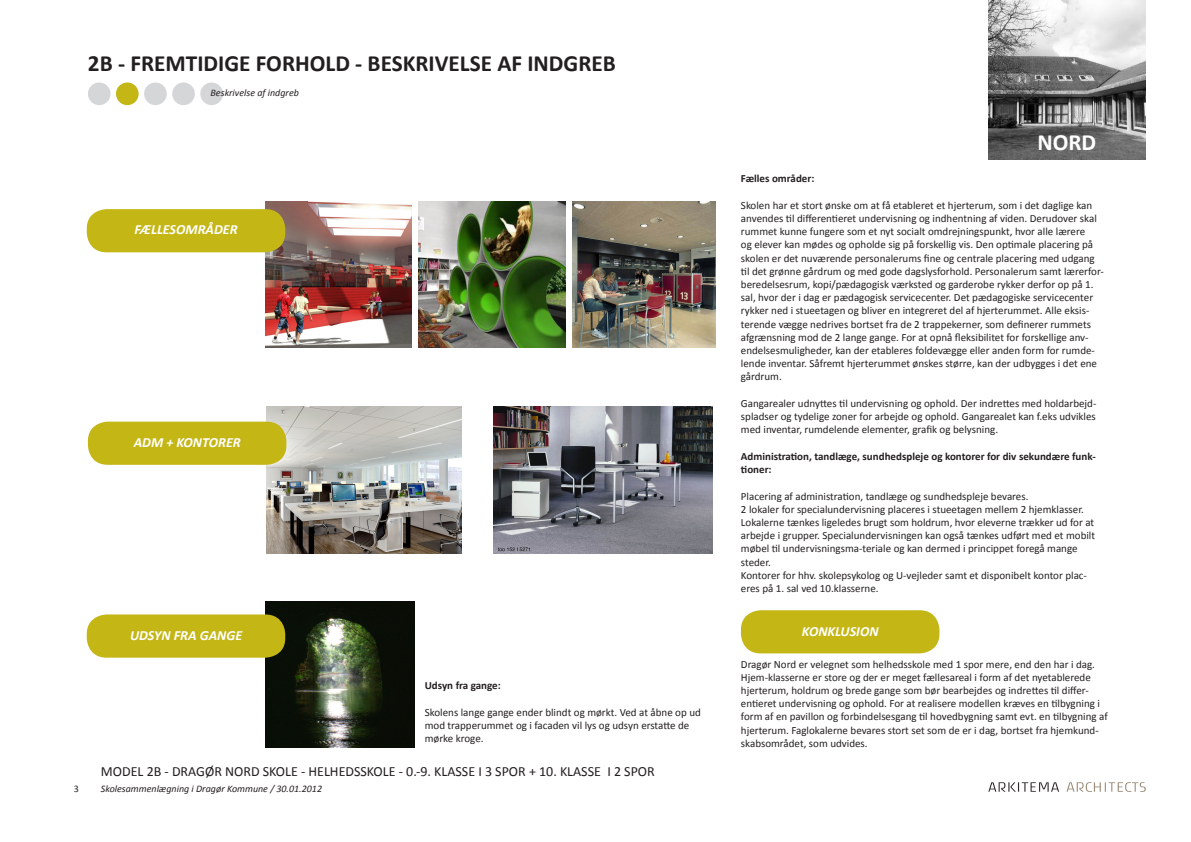
<style>
.page{position:relative;width:1191px;height:842px;background:#fff}
.page>*{position:absolute;margin:0;border:0;box-sizing:border-box;transform-origin:0 0}
.D_OVERSKRIFT{font:700 23.2px "Calibri";color:#231f20}
.t1{font:700 23.2px "Calibri";color:#fff}
.t2{font:14px "Calibri";color:#231f20}
.D_SIDEFOD{font:italic 700 14px "Calibri";color:#fff}
.D_UNDERSKRIFT_1{font:11px/13.2px "Calibri";color:#231f20}
.D_UNDERSKRIFT_1-2{font:700 11px/13.2px "Calibri";color:#231f20}
.D_SIDEFOD-2{font:italic 10px "Calibri";color:#231f20}
.t3{font:10px "Calibri";color:#231f20}
</style>
<div class="page">
<img style="left:419px;top:201px;width:146px;height:146px">
<img style="left:573px;top:201px;width:142px;height:146px">
<img style="left:265px;top:201px;width:146px;height:146px">
<img style="left:493px;top:407px;width:219px;height:146px">
<img style="left:266px;top:407px;width:195px;height:146px">
<div style="left:87px;top:209px;width:198px;height:43px;background:#c3b615;border-radius:20px"></div>
<div style="left:88px;top:422px;width:198px;height:43px;background:#c3b615;border-radius:20px"></div>
<div style="left:88px;top:82px;width:23px;height:23px;background:#d5d6d8;border-radius:50%"></div>
<div style="left:116px;top:82px;width:23px;height:23px;background:#c3b615;border-radius:50%"></div>
<div style="left:172px;top:82px;width:23px;height:23px;background:#d5d6d8;border-radius:50%"></div>
<div style="left:144px;top:82px;width:23px;height:23px;background:#d5d6d8;border-radius:50%"></div>
<div style="left:200px;top:82px;width:23px;height:23px;background:#d5d6d8;border-radius:50%"></div>
<img style="left:265px;top:602px;width:150px;height:146px">
<div style="left:87px;top:614px;width:198px;height:44px;background:#c3b615;border-radius:20px"></div>
<div style="left:741px;top:610px;width:198px;height:43px;background:#c3b615;border-radius:20px"></div>
<img style="left:988px;top:0;width:157px;height:160px">
<img style="left:988px;top:782px;width:157px;height:10px">
<p class="D_OVERSKRIFT" style="left:88px;top:49px;width:529px">2B - FREMTIDIGE FORHOLD - BESKRIVELSE AF INDGREB</p>
<p class="D_SIDEFOD-2" style="left:210px;top:86px;width:90px">Beskrivelse af indgreb</p>
<p class="t3" style="left:74px;top:782px;width:7px">3</p>
<p class="D_SIDEFOD" style="left:134px;top:221px;width:105px">FÆLLESOMRÅDER</p>
<p class="D_SIDEFOD" style="left:134px;top:433px;width:109px">ADM + KONTORER</p>
<h1 class="t1" style="left:1037px;top:128px;width:60px">NORD</h1>
<p class="D_UNDERSKRIFT_1-2" style="left:741px;top:172px;width:75px">Fælles områder:</p>
<p class="D_UNDERSKRIFT_1" style="left:741px;top:199px;width:364px">Skolen har et stort ønske om at få etableret et hjerterum, som i det daglige kan anvendes til differentieret undervisning og indhentning af viden. Derudover skal rummet kunne fungere som et nyt socialt omdrejningspunkt, hvor alle lærere<br>og elever kan mødes og opholde sig på forskellig vis. Den optimale placering på skolen er det nuværende personalerums fine og centrale placering med udgang til det grønne gårdrum og med gode dagslysforhold. Personalerum samt lærerfor&shy;beredelsesrum, kopi/pædagogisk værksted og garderobe rykker derfor op på 1. sal, hvor der i dag er pædagogisk servicecenter. Det pædagogiske servicecenter rykker ned i stueetagen og bliver en integreret del af hjerterummet. Alle eksis&shy;terende vægge nedrives bortset fra de 2 trappekerner, som definerer rummets afgrænsning mod de 2 lange gange. For at opnå fleksibilitet for forskellige anv&shy;endelsesmuligheder, kan der etableres foldevægge eller anden form for rumde&shy;lende inventar. Såfremt hjerterummet ønskes større, kan der udbygges i det ene gårdrum.</p>
<p class="D_UNDERSKRIFT_1" style="left:741px;top:397px;width:357px;text-align:justify">Gangarealer udnyttes til undervisning og ophold. Der indrettes med holdarbejd&shy;spladser og tydelige zoner for arbejde og ophold. Gangarealet kan f.eks udvikles med inventar, rumdelende elementer, grafik og belysning.</p>
<p class="D_UNDERSKRIFT_1-2" style="left:741px;top:450px;width:356px">Administration, tandlæge, sundhedspleje og kontorer for div sekundære funk&shy;tioner:</p>
<p class="D_UNDERSKRIFT_1" style="left:741px;top:489px;width:289px">Placering af administration, tandlæge og sundhedspleje bevares.</p>
<p class="D_UNDERSKRIFT_1" style="left:741px;top:502px;width:356px">2 lokaler for specialundervisning placeres i stueetagen mellem 2 hjemklasser.<br>Lokalerne tænkes ligeledes brugt som holdrum, hvor eleverne trækker ud for at arbejde i grupper. Specialundervisningen kan også tænkes udført med et mobilt møbel til undervisningsma-teriale og kan dermed i princippet foregå mange steder.</p>
<p class="D_UNDERSKRIFT_1" style="left:741px;top:568px;width:347px">Kontorer for hhv. skolepsykolog og U-vejleder samt et disponibelt kontor plac&shy;eres på 1. sal ved 10.klasserne.</p>
<p class="D_SIDEFOD" style="left:130px;top:626px;width:114px">UDSYN FRA GANGE</p>
<p class="D_SIDEFOD" style="left:802px;top:623px;width:78px">KONKLUSION</p>
<p class="D_UNDERSKRIFT_1-2" style="left:425px;top:679px;width:77px">Udsyn fra gange:</p>
<p class="D_UNDERSKRIFT_1" style="left:425px;top:705px;width:278px">Skolens lange gange ender blindt og mørkt. Ved at åbne op ud mod trapperummet og i facaden vil lys og udsyn erstatte de mørke kroge.</p>
<p class="t2" style="left:101px;top:762px;width:555px">MODEL 2B - DRAGØR NORD SKOLE - HELHEDSSKOLE - 0.-9. KLASSE I 3 SPOR + 10. KLASSE I 2 SPOR</p>
<p class="D_SIDEFOD-2" style="left:101px;top:782px;width:223px">Skolesammenlægning i Dragør Kommune / 30.01.2012</p>
<p class="D_UNDERSKRIFT_1" style="left:741px;top:657px;width:368px">Dragør Nord er velegnet som helhedsskole med 1 spor mere, end den har i dag.<br>Hjem-klasserne er store og der er meget fællesareal i form af det nyetablerede hjerterum, holdrum og brede gange som bør bearbejdes og indrettes til differ&shy;entieret undervisning og ophold. For at realisere modellen kræves en tilbygning i form af en pavillon og forbindelsesgang til hovedbygning samt evt. en tilbygning af hjerterum. Faglokalerne bevares stort set som de er i dag, bortset fra hjemkund-</p>
<p class="D_UNDERSKRIFT_1" style="left:741px;top:737px;width:128px">skabsområdet, som udvides.</p>
</div>
